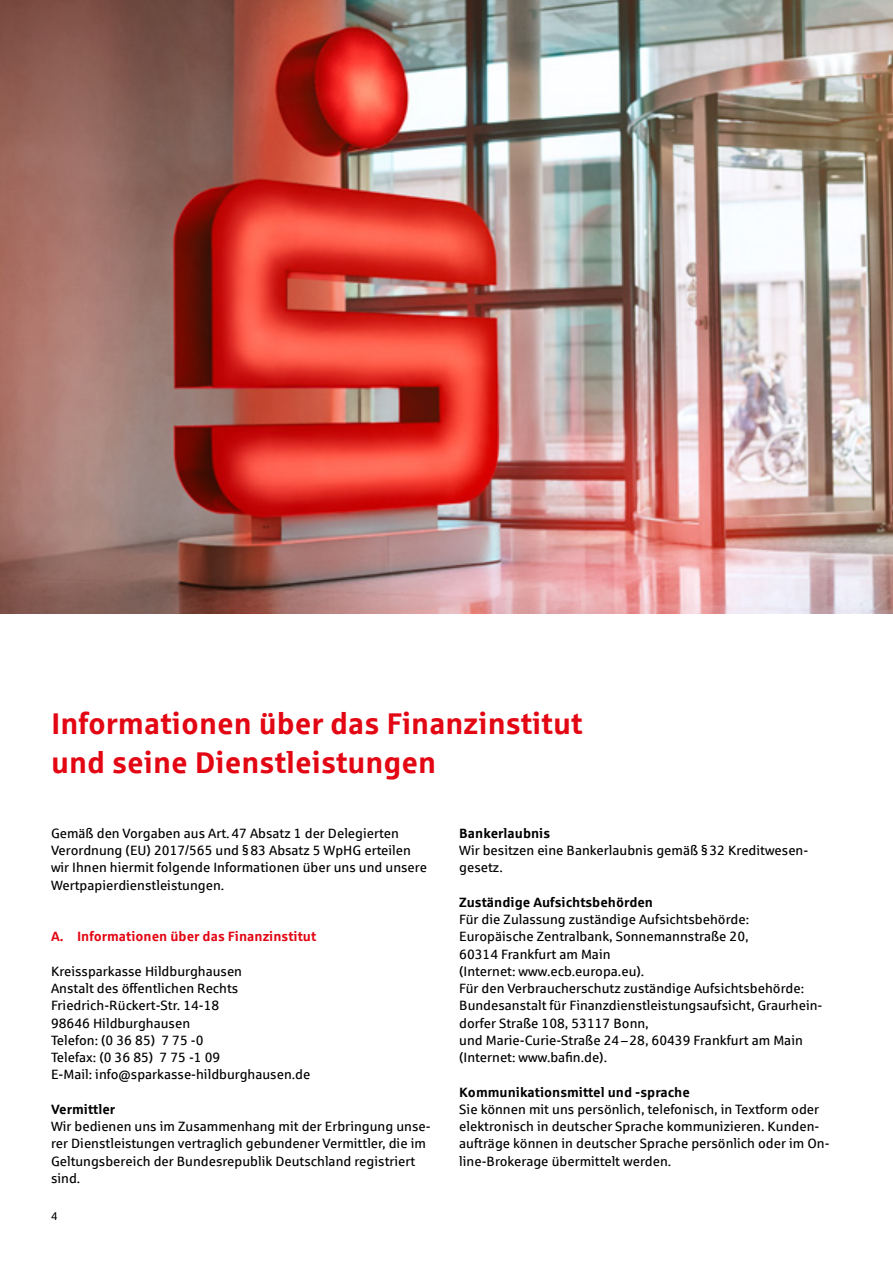
<style>
.page{position:relative;width:893px;height:1263px;background:#fff}
.page>*{position:absolute;margin:0;border:0;box-sizing:border-box;transform-origin:0 0}
.t1{font:30px/39px "Sparkasse Rg Bold 2";color:#e30613}
.t2{font:13.5px/17.2px "Sparkasse Rg Regular 2";color:#000}
.t3{font:13.5px/17.2px "Sparkasse Rg";color:#000}
.t4{font:13.5px "Sparkasse Rg Bold 2";color:#000}
.t5{font:13.5px "Sparkasse Rg Bold 2";color:#e30613}
.t6{font:11.25px "Sparkasse Rg Regular 2";color:#000}
</style>
<div class="page">
<img style="left:0;top:0;width:893px;height:613px">
<h1 class="t1" style="left:51px;top:703px;width:533px">Informationen über das Finanzinstitut und seine Dienstleistungen</h1>
<p class="t2" style="left:51px;top:824px;width:349px">Gemäß den Vorgaben aus Art.47 Absatz 1 der Delegierten</p>
<p class="t3" style="left:51px;top:841px;width:361px">Verordnung (EU) 2017/565 und §83 Absatz 5 WpHG erteilen</p>
<p class="t2" style="left:51px;top:859px;width:377px">wir Ihnen hiermit folgende Informationen über uns und unsere<br>Wertpapierdienstleistungen.</p>
<p class="t5" style="left:51px;top:928px;width:267px">A. Informationen über das Finanzinstitut</p>
<p class="t2" style="left:51px;top:962px;width:193px">Kreissparkasse Hildburghausen<br>Anstalt des öffentlichen Rechts</p>
<p class="t3" style="left:51px;top:997px;width:171px">Friedrich-Rückert-Str. 14-18<br>98646 Hildburghausen<br>Telefon: (0 36 85) 7 75 -0<br>Telefax: (0 36 85) 7 75 -1 09</p>
<p class="t2" style="left:51px;top:1066px;width:261px">E-Mail: info@sparkasse-hildburghausen.de</p>
<p class="t4" style="left:51px;top:1100px;width:66px">Vermittler</p>
<p class="t2" style="left:51px;top:1117px;width:381px">Wir bedienen uns im Zusammenhang mit der Erbringung unse&shy;rer Dienstleistungen vertraglich gebundener Vermittler, die im Geltungsbereich der Bundesrepublik Deutschland registriert sind.</p>
<p class="t6" style="left:51px;top:1209px;width:8px">4</p>
<p class="t4" style="left:459px;top:824px;width:92px">Bankerlaubnis</p>
<p class="t3" style="left:459px;top:841px;width:349px">Wir besitzen eine Bankerlaubnis gemäß §32 Kreditwesen-</p>
<p class="t2" style="left:459px;top:859px;width:45px">gesetz.</p>
<p class="t4" style="left:459px;top:893px;width:195px">Zuständige Aufsichtsbehörden</p>
<p class="t2" style="left:459px;top:910px;width:363px">Für die Zulassung zuständige Aufsichtsbehörde:<br>Europäische Zentralbank, Sonnemannstraße 20,<br>60314 Frankfurt am Main<br>(Internet: www.ecb.europa.eu).<br>Für den Verbraucherschutz zuständige Aufsichtsbehörde:<br>Bundesanstalt für Finanzdienstleistungsaufsicht, Graurhein-</p>
<p class="t3" style="left:459px;top:1014px;width:345px">dorfer Straße 108, 53117 Bonn,<br>und Marie-Curie-Straße 24–28, 60439 Frankfurt am Main (Internet: www.bafin.de).</p>
<p class="t4" style="left:459px;top:1083px;width:232px">Kommunikationsmittel und -sprache</p>
<p class="t2" style="left:459px;top:1100px;width:372px">Sie können mit uns persönlich, telefonisch, in Textform oder elektronisch in deutscher Sprache kommunizieren. Kunden&shy;aufträge können in deutscher Sprache persönlich oder im On&shy;line-Brokerage übermittelt werden.</p>
</div>
